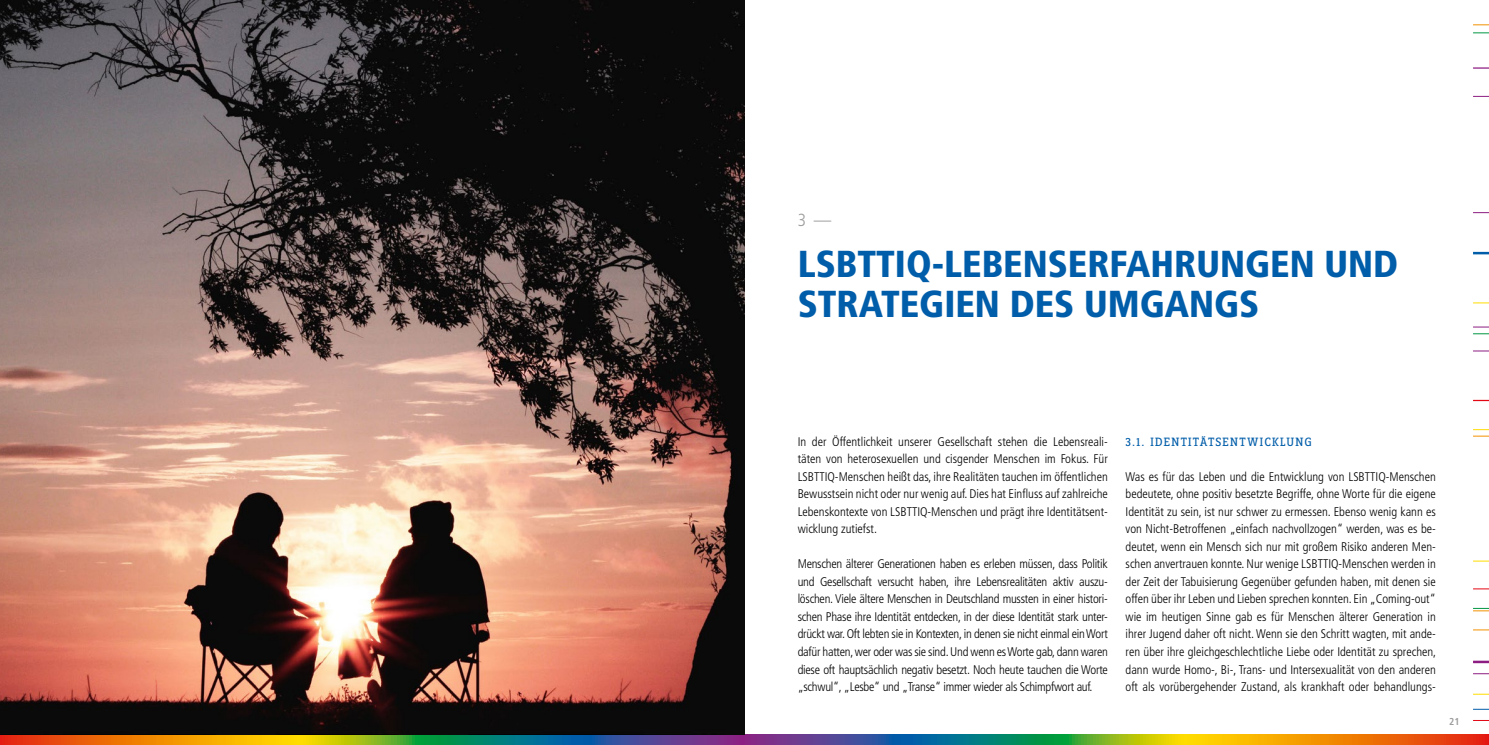
<style>
.page{position:relative;width:1489px;height:745px;background:#fff}
.page>*{position:absolute;margin:0;border:0;box-sizing:border-box;transform-origin:0 0}
.Head_violett{font:900 condensed 37.5px/40px "Frutiger LT Std";color:#005da9}
.Subhead{font:300 condensed 17.5px "Frutiger LT Std";color:#9d9d9c}
.Copy{font:300 condensed 12.5px/17.5px "Frutiger LT Std";color:#000;text-align:justify}
.Überschrift_bunt{font:12.5px "Zine Slab Dis";letter-spacing:.1em;color:#005da9}
.t1{font:700 condensed 10px "Frutiger LT Std";color:#9d9d9c}
</style>
<div class="page">
<svg style="left:1473px;top:302px;width:15px;height:1px"></svg>
<svg style="left:1473px;top:326px;width:15px;height:1px"></svg>
<svg style="left:1473px;top:333px;width:15px;height:1px"></svg>
<svg style="left:1473px;top:350px;width:15px;height:1px"></svg>
<svg style="left:1473px;top:399px;width:15px;height:2px"></svg>
<svg style="left:1473px;top:429px;width:15px;height:7px"></svg>
<svg style="left:1473px;top:212px;width:15px;height:1px"></svg>
<svg style="left:1473px;top:252px;width:15px;height:2px"></svg>
<svg style="left:1473px;top:25px;width:15px;height:1px"></svg>
<svg style="left:1473px;top:33px;width:15px;height:1px"></svg>
<svg style="left:1473px;top:67px;width:15px;height:2px"></svg>
<svg style="left:1473px;top:629px;width:15px;height:1px"></svg>
<svg style="left:1473px;top:96px;width:15px;height:1px"></svg>
<svg style="left:1473px;top:560px;width:15px;height:1px"></svg>
<svg style="left:1473px;top:588px;width:15px;height:1px"></svg>
<svg style="left:1473px;top:607px;width:15px;height:4px"></svg>
<svg style="left:1473px;top:660px;width:15px;height:2px"></svg>
<svg style="left:1473px;top:673px;width:15px;height:1px"></svg>
<svg style="left:1473px;top:693px;width:15px;height:1px"></svg>
<svg style="left:1473px;top:708px;width:15px;height:1px"></svg>
<svg style="left:0;top:733px;width:744px;height:11px;background:#756836"></svg>
<svg style="left:744px;top:733px;width:744px;height:11px;background:#988a51"></svg>
<img style="left:0;top:0;width:744px;height:733px">
<p class="Subhead" style="left:797px;top:210px;width:35px">3 —</p>
<p class="Head_violett" style="left:797px;top:243px;width:602px">LSBTTIQ-LEBENSERFAHRUNGEN UND<br>STRATEGIEN DES UMGANGS</p>
<p class="Copy" style="left:797px;top:432px;width:312px">In der Öffentlichkeit unserer Gesellschaft stehen die Lebensreali&shy;täten von heterosexuellen und cisgender Menschen im Fokus. Für LSBTTIQ-Menschen heißt das, ihre Realitäten tauchen im öffentlichen Bewusstsein nicht oder nur wenig auf. Dies hat Einfluss auf zahlreiche Lebenskontexte von LSBTTIQ-Menschen und prägt ihre Identitätsent&shy;wicklung zutiefst.</p>
<p class="Copy" style="left:797px;top:555px;width:312px">Menschen älterer Generationen haben es erleben müssen, dass Politik und Gesellschaft versucht haben, ihre Lebensrealitäten aktiv auszu&shy;löschen. Viele ältere Menschen in Deutschland mussten in einer histori&shy;schen Phase ihre Identität entdecken, in der diese Identität stark unter&shy;drückt war. Oft lebten sie in Kontexten, in denen sie nicht einmal ein Wort dafür hatten, wer oder was sie sind. Und wenn es Worte gab, dann waren diese oft hauptsächlich negativ besetzt. Noch heute tauchen die Worte „schwul“, „Lesbe“ und „Transe“ immer wieder als Schimpfwort auf.</p>
<p class="Überschrift_bunt" style="left:1125px;top:435px;width:188px">3.1. IDENTITÄTSENTWICKLUNG</p>
<p class="Copy" style="left:1125px;top:467px;width:312px">Was es für das Leben und die Entwicklung von LSBTTIQ-Menschen bedeutete, ohne positiv besetzte Begriffe, ohne Worte für die eigene Identität zu sein, ist nur schwer zu ermessen. Ebenso wenig kann es von Nicht-Betroffenen „einfach nachvollzogen“ werden, was es be&shy;deutet, wenn ein Mensch sich nur mit großem Risiko anderen Men&shy;schen anvertrauen konnte. Nur wenige LSBTTIQ-Menschen werden in der Zeit der Tabuisierung Gegenüber gefunden haben, mit denen sie offen über ihr Leben und Lieben sprechen konnten. Ein „Coming-out“ wie im heutigen Sinne gab es für Menschen älterer Generation in ihrer Jugend daher oft nicht. Wenn sie den Schritt wagten, mit ande&shy;ren über ihre gleichgeschlechtliche Liebe oder Identität zu sprechen, dann wurde Homo-, Bi-, Trans- und Intersexualität von den anderen oft als vorübergehender Zustand, als krankhaft oder behandlungs-</p>
<p class="t1" style="left:1448px;top:715px;width:12px">21</p>
</div>
